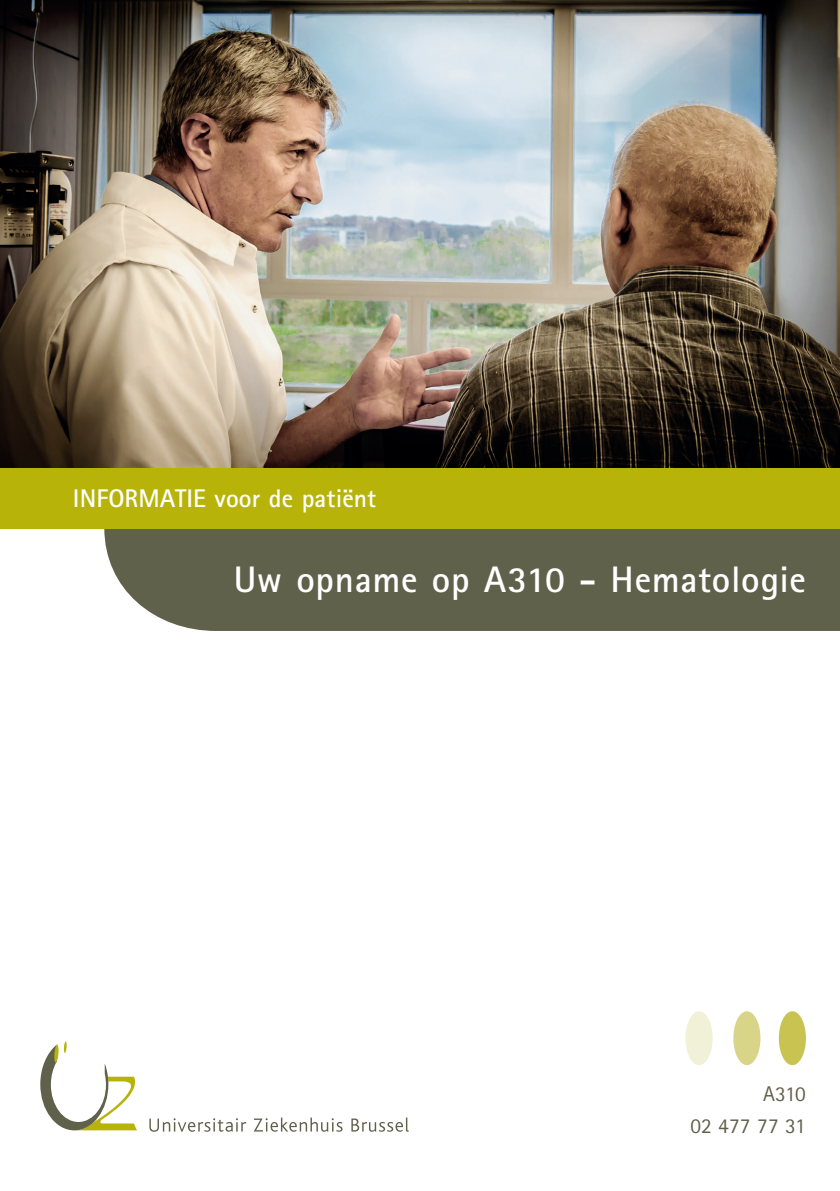
<style>
.page{position:relative;width:840px;height:1191px;background:#fff}
.page>*{position:absolute;margin:0;border:0;box-sizing:border-box;transform-origin:0 0}
.Normaal{font:700 37px "Rotis Sans Serif Std";letter-spacing:.015em;color:#fff}
.Normaal-2{font:700 25.6px "Rotis Sans Serif Std";letter-spacing:.005em;color:#fff}
.Normaal-3{font:21.2px "Rotis Sans Serif Std";color:#60614b}
</style>
<div class="page">
<img style="left:0;top:0;width:839px;height:468px">
<div style="left:104px;top:528px;width:735px;height:103px;background:#60614b"></div>
<svg style="left:149px;top:1118px;width:97px;height:13px"></svg>
<svg style="left:253px;top:1117px;width:89px;height:14px"></svg>
<svg style="left:351px;top:1117px;width:57px;height:14px"></svg>
<svg style="left:40px;top:1041px;width:97px;height:89px"></svg>
<div style="left:778px;top:1011px;width:27px;height:54px;background:#c9c352;border-radius:50%"></div>
<div style="left:733px;top:1011px;width:27px;height:54px;background:#d9d588;border-radius:50%"></div>
<div style="left:685px;top:1011px;width:27px;height:54px;background:#f1f1d7;border-radius:50%"></div>
<div style="left:0;top:468px;width:839px;height:60px;background:#b8b309"></div>
<p class="Normaal-2" style="left:73px;top:482px;width:304px">INFORMATIE voor de patiënt</p>
<p class="Normaal" style="left:233px;top:556px;width:573px">Uw opname op A310 - Hematologie</p>
<p class="Normaal-3" style="left:762px;top:1081px;width:44px">A310</p>
<p class="Normaal-3" style="left:690px;top:1113px;width:117px">02 477 77 31</p>
</div>
